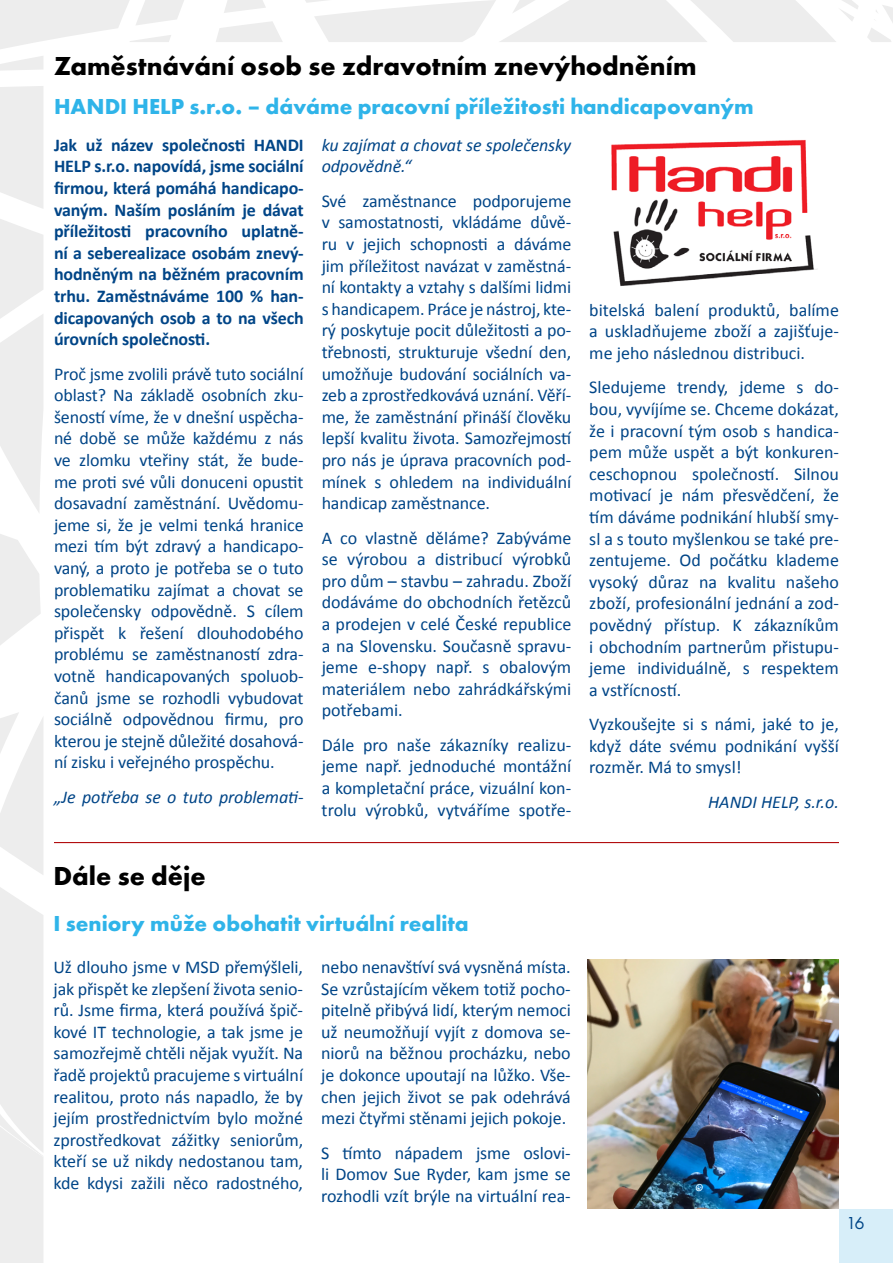
<style>
.page{position:relative;width:893px;height:1263px;background:#fff}
.page>*{position:absolute;margin:0;border:0;box-sizing:border-box;transform-origin:0 0}
.t1{font:700 27px "Futura PT";color:#000}
.t2{font:700 22.5px "Futura PT";color:#2fb4e9}
.t3{font:18px/21.6px "Calibri";letter-spacing:-.005em;color:#004587;text-align:justify}
.t4{font:700 18px/21.6px "Calibri";letter-spacing:-.005em;color:#004587;text-align:justify}
.t5{font:italic 18px/21.6px "Calibri";letter-spacing:-.005em;color:#004587}
.t6{font:18px "Futura PT";color:#004587}
</style>
<div class="page">
<div style="left:839px;top:1209px;width:54px;height:54px;background:#d7eef9"></div>
<svg style="left:224px;top:0;width:42px;height:13px"></svg>
<svg style="left:0;top:534px;width:41px;height:111px"></svg>
<svg style="left:216px;top:21px;width:67px;height:21px"></svg>
<svg style="left:0;top:86px;width:43px;height:426px"></svg>
<svg style="left:305px;top:0;width:553px;height:42px"></svg>
<svg style="left:0;top:712px;width:43px;height:551px"></svg>
<svg style="left:867px;top:5px;width:26px;height:37px"></svg>
<svg style="left:0;top:0;width:184px;height:71px"></svg>
<img style="left:611px;top:140px;width:206px;height:146px">
<hr style="left:54px;top:842px;width:785px;height:1px;background:#b20e10">
<img style="left:588px;top:959px;width:250px;height:250px">
<h1 class="t1" style="left:54px;top:48px;width:644px">Zaměstnávání osob se zdravotním znevýhodněním</h1>
<p class="t2" style="left:54px;top:92px;width:701px">HANDI HELP s.r.o. – dáváme pracovní příležitosti handicapovaným</p>
<p class="t4" style="left:54px;top:134px;width:251px">Jak už název společnosti HANDI HELP s.r.o. napovídá, jsme sociální firmou, která pomáhá handicapo&shy;vaným. Naším posláním je dávat příležitosti pracovního uplatně&shy;ní a seberealizace osobám znevý&shy;hodněným na běžném pracovním trhu. Zaměstnáváme 100 % han&shy;dicapovaných osob a to na všech úrovních společnosti.</p>
<p class="t3" style="left:54px;top:363px;width:251px">Proč jsme zvolili právě tuto sociální oblast? Na základě osobních zku&shy;šeností víme, že v dnešní uspěcha&shy;né době se může každému z nás ve zlomku vteřiny stát, že bude&shy;me proti své vůli donuceni opustit dosavadní zaměstnání. Uvědomu&shy;jeme si, že je velmi tenká hranice mezi tím být zdravý a handicapo&shy;vaný, a proto je potřeba se o tuto problematiku zajímat a chovat se společensky odpovědně. S cílem přispět k řešení dlouhodobého problému se zaměstnaností zdra&shy;votně handicapovaných spoluob&shy;čanů jsme se rozhodli vybudovat sociálně odpovědnou firmu, pro kterou je stejně důležité dosahová&shy;ní zisku i veřejného prospěchu.</p>
<p class="t5" style="left:54px;top:785px;width:251px">„Je potřeba se o tuto problemati-</p>
<p class="t5" style="left:322px;top:133px;width:251px">ku zajímat a chovat se společensky odpovědně.“</p>
<p class="t3" style="left:322px;top:190px;width:251px">Své zaměstnance podporujeme v samostatnosti, vkládáme důvě&shy;ru v jejich schopnosti a dáváme jim příležitost navázat v zaměstná&shy;ní kontakty a vztahy s dalšími lidmi s handicapem. Práce je nástroj, kte&shy;rý poskytuje pocit důležitosti a po&shy;třebnosti, strukturuje všední den, umožňuje budování sociálních va&shy;zeb a zprostředkovává uznání. Věří&shy;me, že zaměstnání přináší člověku lepší kvalitu života. Samozřejmostí pro nás je úprava pracovních pod&shy;mínek s ohledem na individuální handicap zaměstnance.</p>
<p class="t3" style="left:322px;top:527px;width:251px">A co vlastně děláme? Zabýváme se výrobou a distribucí výrobků pro dům – stavbu – zahradu. Zboží dodáváme do obchodních řetězců a prodejen v celé České republice a na Slovensku. Současně spravu&shy;jeme e-shopy např. s obalovým materiálem nebo zahrádkářskými potřebami.</p>
<p class="t3" style="left:322px;top:734px;width:251px">Dále pro naše zákazníky realizu&shy;jeme např. jednoduché montážní a kompletační práce, vizuální kon&shy;trolu výrobků, vytváříme spotře-</p>
<p class="t3" style="left:589px;top:299px;width:251px">bitelská balení produktů, balíme a uskladňujeme zboží a zajišťuje&shy;me jeho následnou distribuci.</p>
<p class="t3" style="left:589px;top:377px;width:251px">Sledujeme trendy, jdeme s do&shy;bou, vyvíjíme se. Chceme dokázat, že i pracovní tým osob s handica&shy;pem může uspět a být konkuren&shy;ceschopnou společností. Silnou motivací je nám přesvědčení, že tím dáváme podnikání hlubší smy&shy;sl a s touto myšlenkou se také pre&shy;zentujeme. Od počátku klademe vysoký důraz na kvalitu našeho zboží, profesionální jednání a zod&shy;povědný přístup. K zákazníkům i obchodním partnerům přistupu&shy;jeme individuálně, s respektem a vstřícností.</p>
<p class="t3" style="left:589px;top:713px;width:251px">Vyzkoušejte si s námi, jaké to je, když dáte svému podnikání vyšší rozměr. Má to smysl!</p>
<p class="t5" style="left:708px;top:790px;width:132px">HANDI HELP, s.r.o.</p>
<h1 class="t1" style="left:54px;top:858px;width:154px">Dále se děje</h1>
<p class="t2" style="left:54px;top:909px;width:417px">I seniory může obohatit virtuální realita</p>
<p class="t3" style="left:54px;top:956px;width:251px">Už dlouho jsme v MSD přemýšleli, jak přispět ke zlepšení života senio&shy;rů. Jsme firma, která používá špič&shy;kové IT technologie, a tak jsme je samozřejmě chtěli nějak využít. Na řadě projektů pracujeme s virtuální realitou, proto nás napadlo, že by jejím prostřednictvím bylo možné zprostředkovat zážitky seniorům, kteří se už nikdy nedostanou tam, kde kdysi zažili něco radostného,</p>
<p class="t3" style="left:321px;top:956px;width:251px">nebo nenavštíví svá vysněná místa.<br>Se vzrůstajícím věkem totiž pocho&shy;pitelně přibývá lidí, kterým nemoci už neumožňují vyjít z domova se&shy;niorů na běžnou procházku, nebo je dokonce upoutají na lůžko. Vše&shy;chen jejich život se pak odehrává mezi čtyřmi stěnami jejich pokoje.</p>
<p class="t3" style="left:321px;top:1142px;width:251px">S tímto nápadem jsme oslovi&shy;li Domov Sue Ryder, kam jsme se rozhodli vzít brýle na virtuální rea-</p>
<p class="t6" style="left:846px;top:1212px;width:20px">16</p>
</div>
